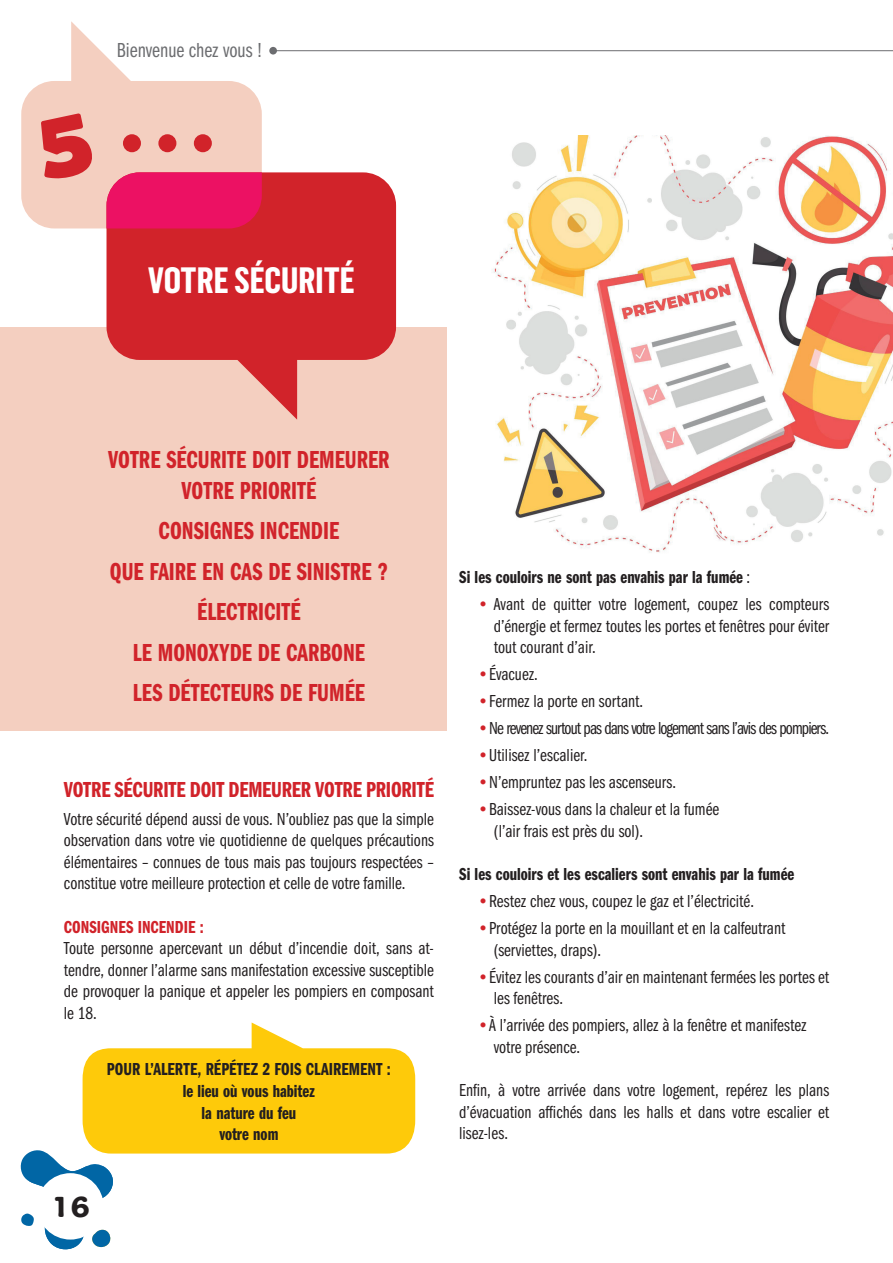
<style>
.page{position:relative;width:893px;height:1263px;background:#fff}
.page>*{position:absolute;margin:0;border:0;box-sizing:border-box;transform-origin:0 0}
.t1{font:700 36px "Flama Condensed";color:#fff}
.t2{font:700 30px "Adesso W00";color:#231f20}
.t3{font:25.5px/40.5px "Franklin Gothic URW Com Dem";color:#d1232a;text-align:center}
.t4{font:22.5px "Franklin Gothic URW Com Dem";letter-spacing:-.01em;color:#d1232a}
.t5{font:21px "Franklin Gothic URW Com Boo";color:#6c6d70}
.t6{font:18px/21.6px "Franklin Gothic URW Com Boo";color:#231f20;text-align:justify}
.t7{font:18px/21.6px "Franklin Gothic URW Com Dem";color:#231f20;text-align:center}
.t8{font:18px "Franklin Gothic URW Com Boo";letter-spacing:-.05em;color:#231f20}
.t9{font:18px "Franklin Gothic URW Com Dem";color:#d1232a}
.s1{font-family:"Franklin Gothic URW Com Boo"}
.s2{color:#d1232a}
</style>
<div class="page">
<img style="left:446px;top:136px;width:447px;height:423px">
<div style="left:0;top:327px;width:446px;height:404px;background:#f4cfc0"></div>
<svg style="left:21px;top:21px;width:241px;height:207px;fill:#f4cfc0"></svg>
<svg style="left:107px;top:172px;width:289px;height:248px;fill:#d1232a"></svg>
<svg style="left:107px;top:172px;width:155px;height:56px;background:#eb1763"></svg>
<div style="left:194px;top:134px;width:18px;height:18px;background:#d1232a;border-radius:50%"></div>
<div style="left:158px;top:134px;width:18px;height:18px;background:#d1232a;border-radius:50%"></div>
<div style="left:123px;top:134px;width:18px;height:18px;background:#d1232a;border-radius:50%"></div>
<svg style="left:20px;top:1022px;width:395px;height:228px"></svg>
<hr style="left:273px;top:50px;width:620px;height:1px;background:#6c6d70">
<div style="left:269px;top:47px;width:8px;height:8px;background:#6c6d70;border-radius:50%"></div>
<div style="left:33px;top:112px;width:63px;height:70px;background:#f4cfc0"></div>
<p class="t5" style="left:117px;top:35px;width:147px">Bienvenue chez vous !</p>
<h1 class="t1" style="left:148px;top:257px;width:208px">VOTRE SÉCURITÉ</h1>
<h3 class="t3" style="left:108px;top:443px;width:283px;line-height:30.6px">VOTRE SÉCURITE DOIT DEMEURER<br>VOTRE PRIORITÉ</h3>
<h3 class="t3" style="left:110px;top:509px;width:279px">CONSIGNES INCENDIE<br>QUE FAIRE EN CAS DE SINISTRE ?<br>ÉLECTRICITÉ<br>LE MONOXYDE DE CARBONE<br>LES DÉTECTEURS DE FUMÉE</h3>
<p class="t4" style="left:64px;top:774px;width:371px">VOTRE SÉCURITE DOIT DEMEURER VOTRE PRIORITÉ</p>
<p class="t6" style="left:64px;top:807px;width:371px">Votre sécurité dépend aussi de vous. N’oubliez pas que la simple observation dans votre vie quotidienne de quelques précautions élémentaires – connues de tous mais pas toujours respectées – constitue votre meilleure protection et celle de votre famille.</p>
<p class="t9" style="left:64px;top:914px;width:141px">CONSIGNES INCENDIE :</p>
<p class="t6" style="left:64px;top:936px;width:371px">Toute personne apercevant un début d’incendie doit, sans at&shy;tendre, donner l’alarme sans manifestation excessive susceptible de provoquer la panique et appeler les pompiers en composant le 18.</p>
<p class="t7" style="left:107px;top:1057px;width:286px">POUR L’ALERTE, RÉPÉTEZ 2 FOIS CLAIREMENT : le lieu où vous habitez<br>la nature du feu<br>votre nom</p>
<h2 class="t2" style="left:51px;top:1188px;width:41px">16</h2>
<p class="t7" style="left:459px;top:565px;width:292px">Si les couloirs ne sont pas envahis par la fumée <span class="s1">:</span></p>
<p class="t6" style="left:494px;top:592px;width:337px;text-indent:-17px"><span class="s2">•</span> Avant de quitter votre logement, coupez les compteurs d’énergie et fermez toutes les portes et fenêtres pour éviter tout courant d’air.</p>
<p class="t6" style="left:477px;top:662px;width:62px"><span class="s2">•</span>Évacuez.</p>
<p class="t6" style="left:477px;top:689px;width:168px"><span class="s2">•</span>Fermez la porte en sortant.</p>
<p class="t8" style="left:477px;top:716px;width:353px"><span class="s2">•</span>Ne revenez surtout pas dans votre logement sans l’avis des pompiers.</p>
<p class="t6" style="left:477px;top:743px;width:112px"><span class="s2">•</span>Utilisez l’escalier.</p>
<p class="t6" style="left:477px;top:770px;width:200px"><span class="s2">•</span>N’empruntez pas les ascenseurs.</p>
<p class="t6" style="left:494px;top:797px;width:227px;text-indent:-17px"><span class="s2">•</span>Baissez-vous dans la chaleur et la fumée (l’air frais est près du sol).</p>
<p class="t7" style="left:459px;top:862px;width:336px">Si les couloirs et les escaliers sont envahis par la fumée</p>
<p class="t6" style="left:477px;top:889px;width:278px"><span class="s2">•</span>Restez chez vous, coupez le gaz et l’électricité.</p>
<p class="t6" style="left:494px;top:916px;width:293px;text-indent:-17px"><span class="s2">•</span>Protégez la porte en la mouillant et en la calfeutrant (serviettes, draps).</p>
<p class="t6" style="left:494px;top:965px;width:337px;text-indent:-17px"><span class="s2">•</span>Évitez les courants d’air en maintenant fermées les portes et les fenêtres.</p>
<p class="t6" style="left:494px;top:1013px;width:314px;text-indent:-17px"><span class="s2">•</span>À l’arrivée des pompiers, allez à la fenêtre et manifestez votre présence.</p>
<p class="t6" style="left:459px;top:1078px;width:371px">Enfin, à votre arrivée dans votre logement, repérez les plans d’évacuation affichés dans les halls et dans votre escalier et lisez-les.</p>
</div>
